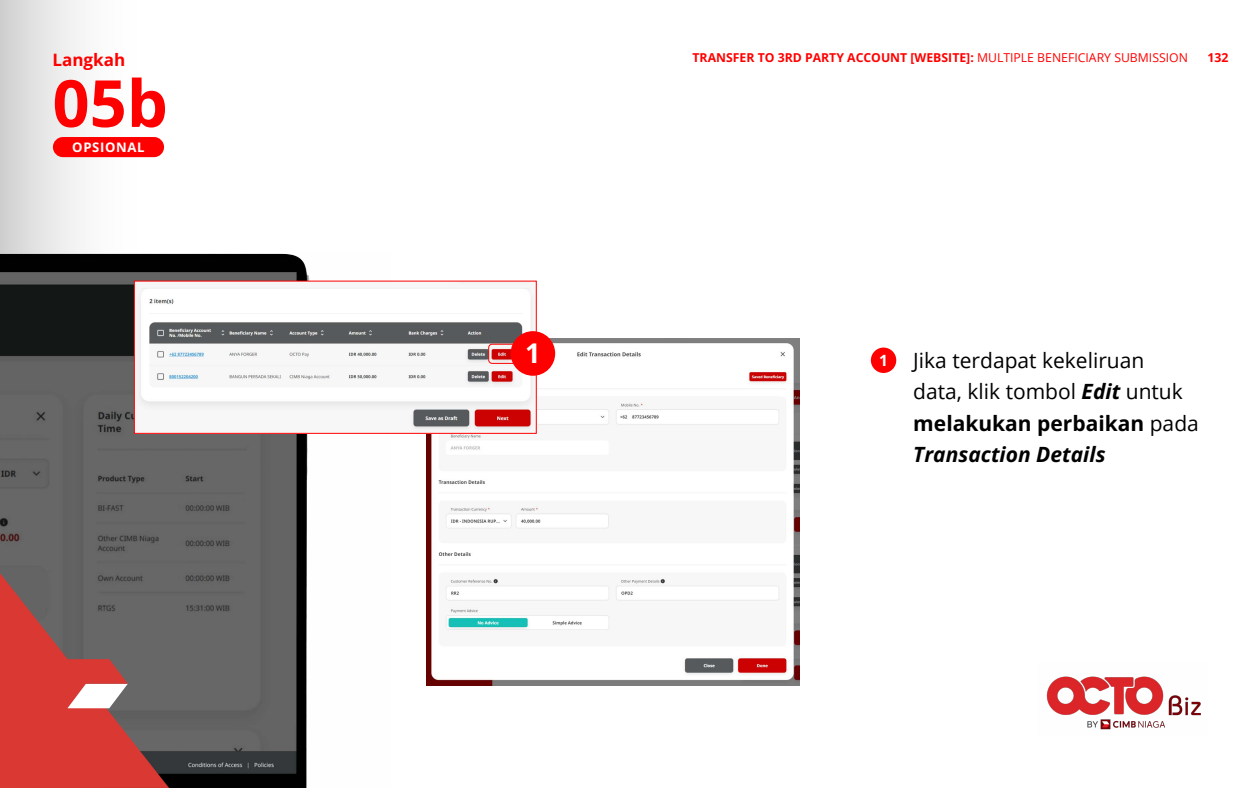
<style>
.page{position:relative;width:1260px;height:788px;background:#fff}
.page>*{position:absolute;margin:0;border:0;box-sizing:border-box;transform-origin:0 0}
.t1{font:700 64.92px "Open Sans";color:#f00}
.t2{font:700 27.21px "Open Sans";color:#fff}
.t3{font:21px/31.5px "Open Sans";color:#000}
.t4{font:700 17.06px "Open Sans";color:#f00}
.t5{font:700 15.49px "Open Sans";color:#fff}
.t6{font:700 13.12px "Open Sans";letter-spacing:.05em;color:#fff}
.t7{font:700 12.25px "Open Sans";color:#f00}
.s1{font-weight:400}
.s2{font-weight:700;font-style:italic}
.s3{font-weight:700}
</style>
<div class="page">
<img style="left:1046px;top:676px;width:155px;height:54px">
<img style="left:0;top:49px;width:564px;height:739px">
<img style="left:427px;top:338px;width:373px;height:347px">
<div style="left:53px;top:137px;width:111px;height:20px;background:#f00;border-radius:10px"></div>
<div style="left:871px;top:347px;width:25px;height:26px;background:#f00;border-radius:50%"></div>
<svg style="left:0;top:573px;width:169px;height:215px;background:#a4514e"></svg>
<img style="left:136px;top:283px;width:398px;height:148px">
<div style="left:488px;top:344px;width:28px;height:20px;border:1px solid #f00;border-radius:4px"></div>
<div style="left:511px;top:331px;width:44px;height:45px;background:#f00;border-radius:50%"></div>
<p class="t4" style="left:52px;top:48px;width:74px">Langkah</p>
<p class="t7" style="left:693px;top:49px;width:497px">TRANSFER TO 3RD PARTY ACCOUNT [WEBSITE]: <span class="s1">MULTIPLE BENEFICIARY SUBMISSION</span></p>
<p class="t7" style="left:1207px;top:49px;width:23px">132</p>
<h1 class="t1" style="left:52px;top:59px;width:117px">05b</h1>
<p class="t6" style="left:72px;top:138px;width:74px">OPSIONAL</p>
<p class="t2" style="left:525px;top:334px;width:17px">1</p>
<p class="t5" style="left:879px;top:349px;width:10px">1</p>
<p class="t3" style="left:913px;top:344px;width:287px">Jika terdapat kekeliruan<br>data, klik tombol <span class="s2">Edit</span> untuk <span class="s3">melakukan perbaikan</span> pada<br><span class="s2">Transaction Details</span></p>
</div>
